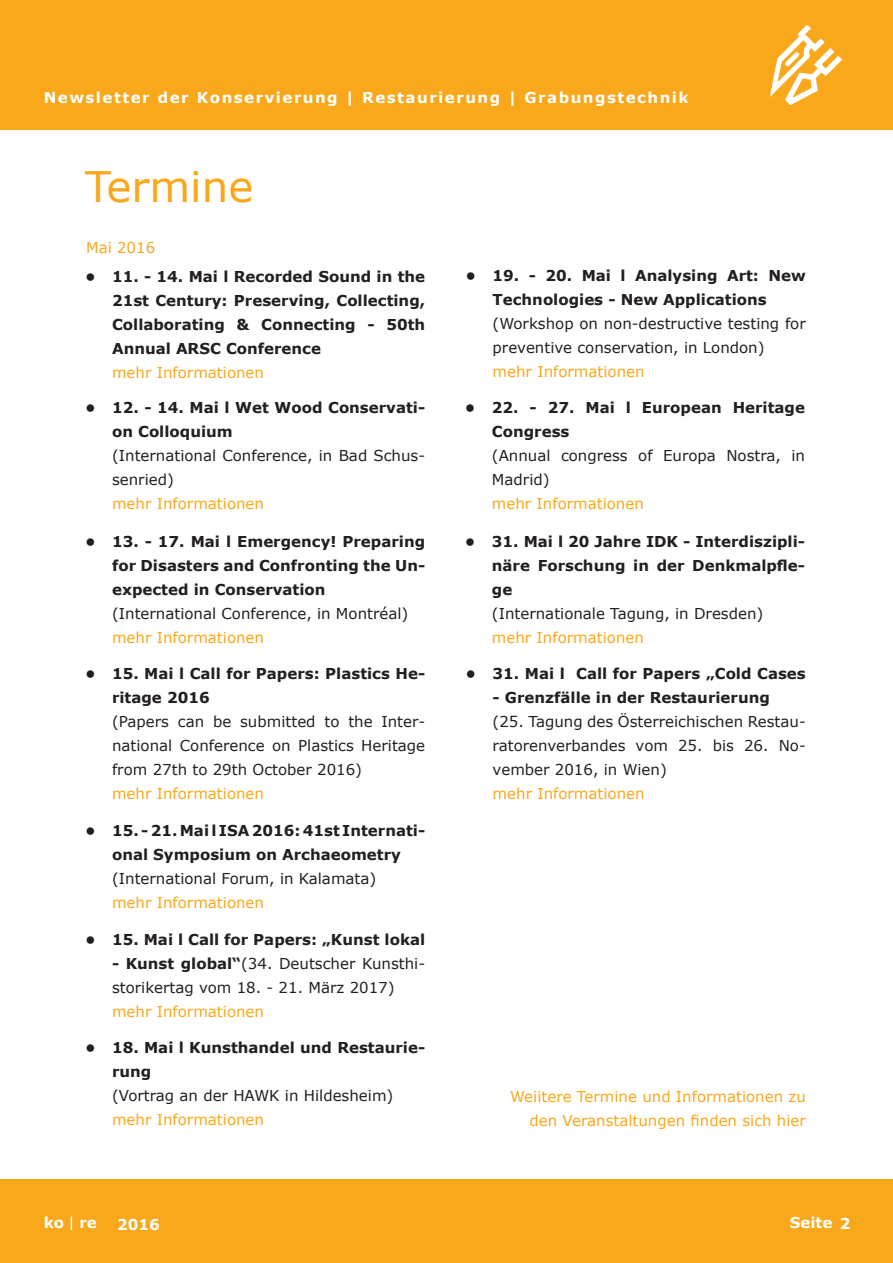
<style>
.page{position:relative;width:893px;height:1263px;background:#fff}
.page>*{position:absolute;margin:0;border:0;box-sizing:border-box;transform-origin:0 0}
.t1{font:42px "Verdana";color:#f9a81b}
.t2{font:700 15px/24px "Verdana";color:#231f20}
.t3{font:15px/24px "Verdana";color:#231f20}
.t4{font:15px/24px "Verdana";color:#f9a81b;text-align:right}
.t5{font:700 15px "Verdana";letter-spacing:.1em;color:#fff}
.s1{font-weight:700}
</style>
<div class="page">
<div style="left:0;top:0;width:893px;height:129px;background:#f9a81b"></div>
<div style="left:0;top:1179px;width:893px;height:84px;background:#f9a81b"></div>
<svg style="left:770px;top:26px;width:72px;height:79px"></svg>
<svg style="left:71px;top:1216px;width:1px;height:14px"></svg>
<p class="t5" style="left:44px;top:87px;width:646px">Newsletter der Konservierung | Restaurierung | Grabungstechnik</p>
<h1 class="t1" style="left:85px;top:158px;width:170px">Termine</h1>
<p class="t4" style="left:86px;top:235px;width:71px">Mai 2016</p>
<p class="t2" style="left:112px;top:264px;width:315px;text-align:justify;text-indent:-27px">• 11. - 14. Mai l Recorded Sound in the 21st Century: Preserving, Collecting, Collaborating &amp; Connecting - 50th Annual ARSC Conference</p>
<p class="t4" style="left:112px;top:360px;width:153px">mehr Informationen</p>
<p class="t2" style="left:112px;top:396px;width:315px;text-indent:-27px">• 12. - 14. Mai l Wet Wood Conservati&shy;on Colloquium</p>
<p class="t3" style="left:112px;top:444px;width:315px">(International Conference, in Bad Schus&shy;senried)</p>
<p class="t4" style="left:112px;top:492px;width:153px">mehr Informationen</p>
<p class="t2" style="left:112px;top:529px;width:315px;text-align:justify;text-indent:-27px">• 13. - 17. Mai l Emergency! Preparing for Disasters and Confronting the Un&shy;expected in Conservation</p>
<p class="t3" style="left:112px;top:602px;width:298px">(International Conference, in Montréal)</p>
<p class="t4" style="left:112px;top:626px;width:153px">mehr Informationen</p>
<p class="t2" style="left:112px;top:661px;width:315px;text-indent:-27px">• 15. Mai l Call for Papers: Plastics He&shy;ritage 2016</p>
<p class="t3" style="left:112px;top:709px;width:315px;text-align:justify">(Papers can be submitted to the Inter&shy;national Conference on Plastics Heritage from 27th to 29th October 2016)</p>
<p class="t4" style="left:112px;top:781px;width:153px">mehr Informationen</p>
<p class="t2" style="left:85px;top:819px;width:342px;text-align:center">• 15. - 21. Mai l ISA 2016: 41st Internati&shy;onal Symposium on Archaeometry</p>
<p class="t3" style="left:112px;top:867px;width:266px">(International Forum, in Kalamata)</p>
<p class="t4" style="left:112px;top:891px;width:153px">mehr Informationen</p>
<p class="t2" style="left:85px;top:927px;width:342px">• 15. Mai l Call for Papers: „Kunst lokal</p>
<p class="t3" style="left:112px;top:951px;width:315px"><span class="s1">- Kunst global“</span>(34. Deutscher Kunsthi&shy;storikertag vom 18. - 21. März 2017)</p>
<p class="t4" style="left:112px;top:999px;width:153px">mehr Informationen</p>
<p class="t2" style="left:112px;top:1035px;width:315px;text-indent:-27px">• 18. Mai l Kunsthandel und Restaurie&shy;rung</p>
<p class="t3" style="left:112px;top:1084px;width:283px">(Vortrag an der HAWK in Hildesheim)</p>
<p class="t4" style="left:112px;top:1108px;width:153px">mehr Informationen</p>
<p class="t2" style="left:493px;top:264px;width:315px;text-indent:-27px">• 19. - 20. Mai l Analysing Art: New<br>Technologies - New Applications</p>
<p class="t3" style="left:493px;top:312px;width:315px">(Workshop on non-destructive testing for preventive conservation, in London)</p>
<p class="t4" style="left:493px;top:360px;width:153px">mehr Informationen</p>
<p class="t2" style="left:492px;top:395px;width:315px;text-indent:-27px">• 22. - 27. Mai l European Heritage<br>Congress</p>
<p class="t3" style="left:492px;top:444px;width:315px">(Annual congress of Europa Nostra, in<br>Madrid)</p>
<p class="t4" style="left:492px;top:492px;width:153px">mehr Informationen</p>
<p class="t2" style="left:492px;top:529px;width:315px;text-align:justify;text-indent:-27px">• 31. Mai l 20 Jahre IDK - Interdiszipli&shy;näre Forschung in der Denkmalpfle&shy;ge</p>
<p class="t3" style="left:492px;top:602px;width:273px">(Internationale Tagung, in Dresden)</p>
<p class="t4" style="left:492px;top:626px;width:153px">mehr Informationen</p>
<p class="t2" style="left:466px;top:661px;width:342px">• 31. Mai l Call for Papers „Cold Cases</p>
<p class="t2" style="left:493px;top:685px;width:279px">- Grenzfälle in der Restaurierung</p>
<p class="t3" style="left:493px;top:709px;width:315px;text-align:justify">(25. Tagung des Österreichischen Restau&shy;ratorenverbandes vom 25. bis 26. No&shy;vember 2016, in Wien)</p>
<p class="t4" style="left:493px;top:781px;width:153px">mehr Informationen</p>
<p class="t4" style="left:510px;top:1084px;width:297px">Weiitere Termine und Informationen zu den Veranstaltungen finden sich hier</p>
<p class="t5" style="left:44px;top:1212px;width:55px">ko re</p>
<p class="t5" style="left:117px;top:1214px;width:44px">2016</p>
<p class="t5" style="left:790px;top:1212px;width:62px">Seite 2</p>
</div>
